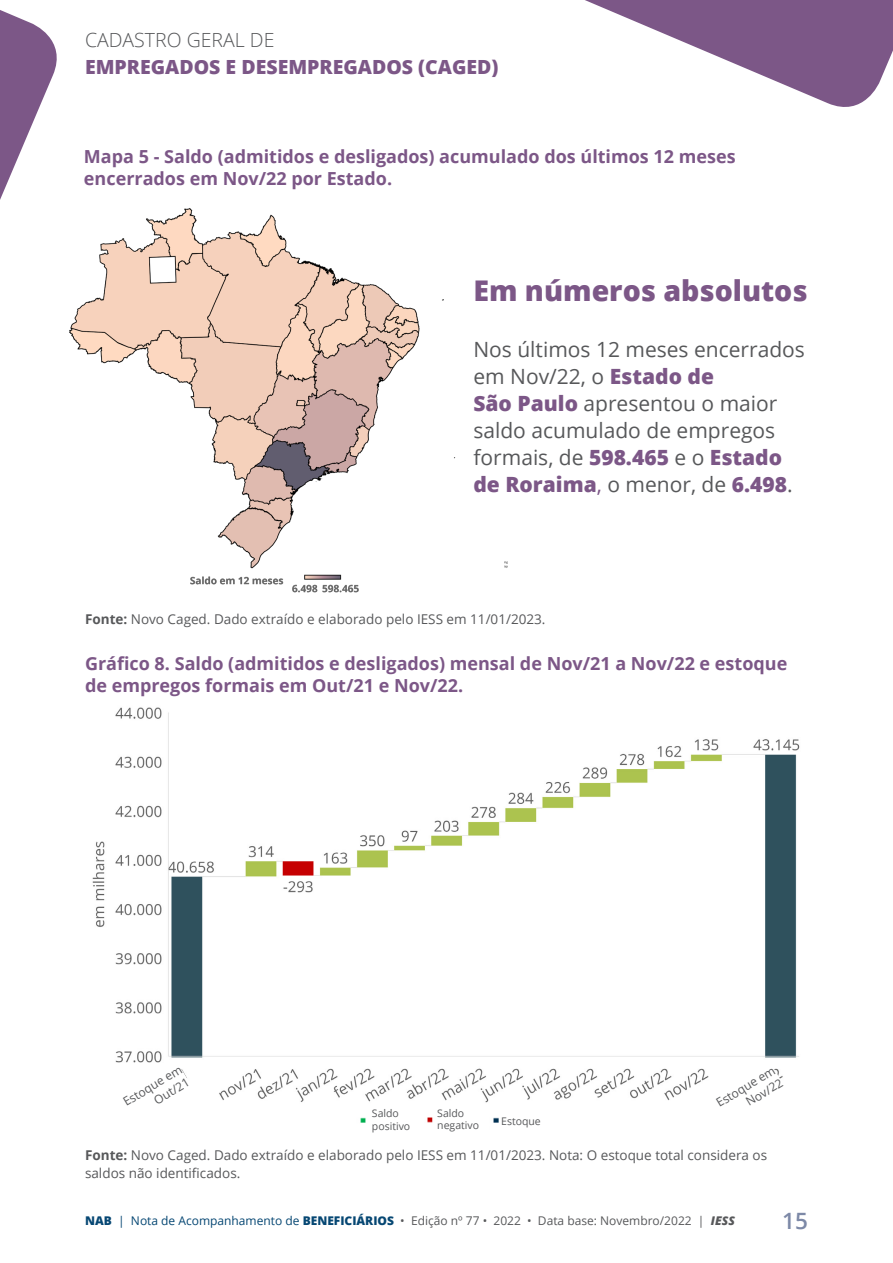
<style>
.page{position:relative;width:893px;height:1263px;background:#fff}
.page>*{position:absolute;margin:0;border:0;box-sizing:border-box;transform-origin:0 0}
.t1{font:800 28.5px "Open Sans";color:#7c5787}
.t2{font:600 22.5px "Open Sans";color:#7d89a7}
.t3{font:21px/27px "Open Sans";color:#57585a}
.t4{font:800 19.5px "Open Sans";color:#7c5787}
.t5{font:300 19.5px "Open Sans";color:#57585a}
.t6{font:700 18px/22.5px "Open Sans";color:#7c5787}
.t7{font:13.5px/18px "Open Sans";color:#57585a}
.t8{font:12px/14.4px "Open Sans";color:#57585a;text-align:right}
.t9{font:10.5px/12.6px "Open Sans";color:#57585a}
.s1{font-weight:800;color:#7c5787}
.s2{color:#7c5787}
.s3{font-weight:700}
.s4{font-weight:800;color:#064773}
.s5{color:#064773}
.s6{font-weight:800;font-style:italic}
</style>
<div class="page">
<svg style="left:585px;top:0;width:308px;height:107px;fill:#7c5787"></svg>
<svg style="left:0;top:10px;width:57px;height:190px"></svg>
<img style="left:92px;top:707px;width:708px;height:396px">
<img style="left:69px;top:208px;width:439px;height:385px">
<div style="left:408px;top:530px;width:96px;height:38px;background:#fff"></div>
<svg style="left:106px;top:1064px;width:94px;height:39px"></svg>
<svg style="left:696px;top:1065px;width:91px;height:38px"></svg>
<img style="left:427px;top:1117px;width:6px;height:6px">
<img style="left:360px;top:1117px;width:6px;height:6px">
<img style="left:493px;top:1117px;width:6px;height:6px">
<p class="t5" style="left:85px;top:27px;width:191px">CADASTRO GERAL DE</p>
<p class="t4" style="left:85px;top:52px;width:381px">Empregados e Desempregados (CAGED</p>
<p class="t4" style="left:491px;top:52px;width:9px">)</p>
<p class="t6" style="left:84px;top:144px;width:653px">Mapa 5 - Saldo (admitidos e desligados) acumulado dos últimos 12 meses encerrados em Nov/22 por Estado.</p>
<h1 class="t1" style="left:473px;top:269px;width:336px">Em números absolutos</h1>
<p class="t3" style="left:473px;top:335px;width:333px">Nos últimos 12 meses encerrados em Nov/22, o <span class="s1">Estado de<br>São Paulo</span> apresentou o maior saldo acumulado de empregos formais, de <span class="s1">598.465</span> e o <span class="s1">Estado de Roraima</span><span class="s2">,</span> o menor, de <span class="s1">6.498</span>.</p>
<p class="t7" style="left:85px;top:610px;width:462px"><span class="s3">Fonte:</span> Novo Caged. Dado extraído e elaborado pelo IESS em 11/01/2023.</p>
<p class="t6" style="left:85px;top:651px;width:704px">Gráfico 8. Saldo (admitidos e desligados) mensal de Nov/21 a Nov/22 e estoque de empregos formais em Out/21 e Nov/22.</p>
<p class="t8" style="left:120px;top:1096px;width:68px;rotate:-31deg">Estoque em<br>Out/21</p>
<p class="t8" style="left:713px;top:1097px;width:68px;rotate:-31deg">Estoque em<br>Nov/22</p>
<p class="t9" style="left:372px;top:1107px;width:40px">Saldo positivo</p>
<p class="t9" style="left:437px;top:1106px;width:43px">Saldo negativo</p>
<p class="t9" style="left:501px;top:1114px;width:41px">Estoque</p>
<p class="t7" style="left:85px;top:1146px;width:684px"><span class="s3">Fonte:</span> Novo Caged. Dado extraído e elaborado pelo IESS em 11/01/2023. Nota: O estoque total considera os saldos não identificados.</p>
<p class="t8" style="left:85px;top:1213px;width:651px"><span class="s4">NAB</span> <span class="s5">| Nota de Acompanhamento de</span> <span class="s4">Beneficiários</span> • Edição nº 77 • 2022 • Data base: Novembro/2022 | <span class="s6">IESS</span></p>
<p class="t2" style="left:782px;top:1205px;width:27px">15</p>
</div>
